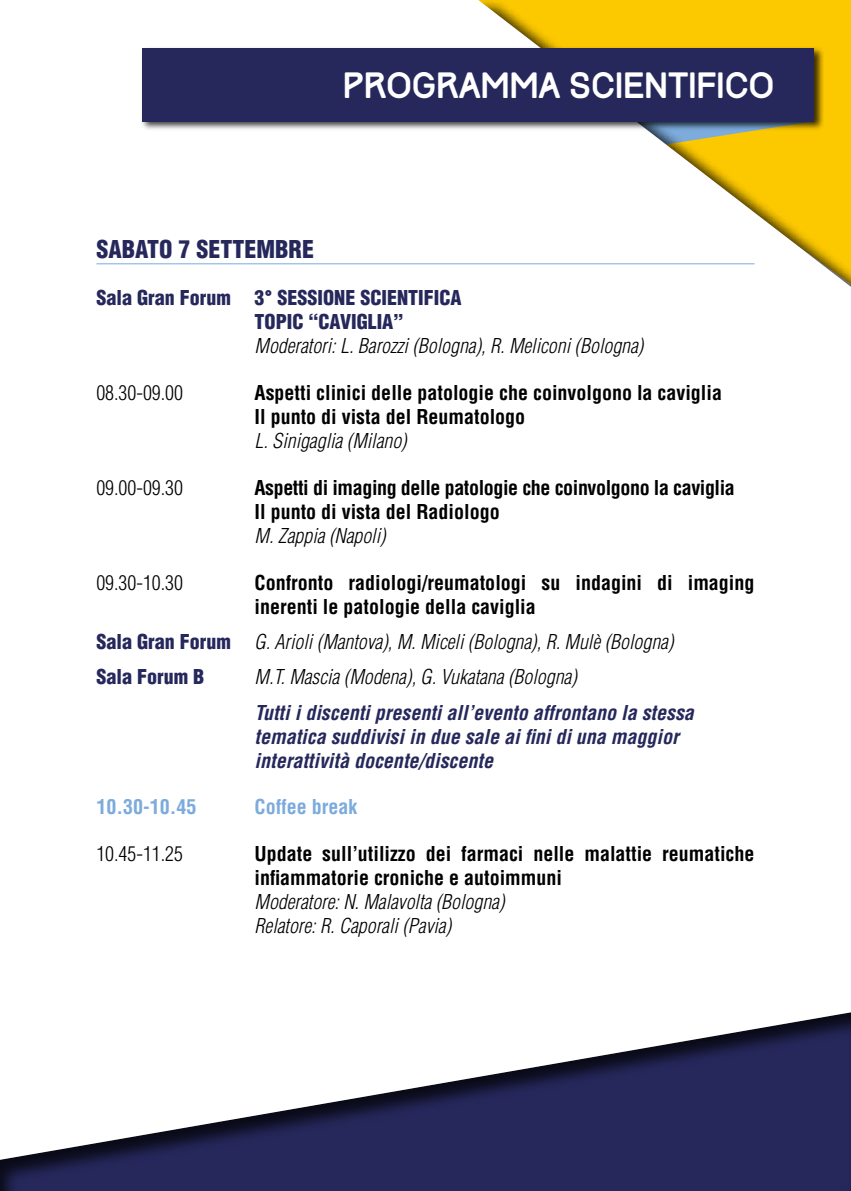
<style>
.page{position:relative;width:851px;height:1191px;background:#fff}
.page>*{position:absolute;margin:0;border:0;box-sizing:border-box;transform-origin:0 0}
.t1{font:32px "Track";color:#fff}
.t2{font:900 condensed 24px "Helvetica";color:#26285c}
.t3{font:italic 300 condensed 20px/35.4px "Helvetica";color:#000}
.t4{font:700 condensed 20px/24px "Helvetica";color:#000}
.t5{font:italic 700 condensed 20px/24px "Helvetica";color:#26285c}
.t6{font:700 condensed 20px/24px "Helvetica";letter-spacing:-.02em;color:#000}
.t7{font:900 condensed 20px/24px "Helvetica";color:#26285c}
.t8{font:300 condensed 20px "Helvetica";color:#000}
.t9{font:700 condensed 20px "Helvetica";color:#7cabdc}
.s1{font-weight:900;font-style:normal;color:#26285c}
</style>
<div class="page">
<svg style="left:96px;top:0;width:754px;height:286px"></svg>
<div style="left:140px;top:46px;width:683px;height:86px;background:#000;opacity:.75"></div>
<div style="left:142px;top:48px;width:672px;height:73px;background:#26285c"></div>
<div style="left:0;top:1009px;width:850px;height:182px;background:#000;opacity:.75"></div>
<hr style="left:96px;top:263px;width:658px;height:1px;background:#7cabdc">
<h1 class="t1" style="left:343px;top:65px;width:432px">PROGRAMMA SCIENTIFICO</h1>
<p class="t2" style="left:96px;top:234px;width:219px">SABATO 7 SETTEMBRE</p>
<p class="t7" style="left:254px;top:286px;width:208px;text-indent:-158px">Sala Gran Forum 3° SESSIONE SCIENTIFICA<br>TOPIC “CAVIGLIA”</p>
<p class="t3" style="left:254px;top:328px;width:390px">Moderatori: L. Barozzi (Bologna), R. Meliconi (Bologna)</p>
<p class="t8" style="left:96px;top:381px;width:88px">08.30-09.00</p>
<p class="t4" style="left:254px;top:381px;width:469px">Aspetti clinici delle patologie che coinvolgono la caviglia<br>Il punto di vista del Reumatologo</p>
<p class="t3" style="left:254px;top:423px;width:154px">L. Sinigaglia (Milano)</p>
<p class="t8" style="left:96px;top:476px;width:88px">09.00-09.30</p>
<p class="t6" style="left:254px;top:475px;width:482px">Aspetti di imaging delle patologie che coinvolgono la caviglia<br>Il punto di vista del Radiologo</p>
<p class="t3" style="left:254px;top:518px;width:133px">M. Zappia (Napoli)</p>
<p class="t8" style="left:96px;top:570px;width:88px">09.30-10.30</p>
<p class="t4" style="left:254px;top:570px;width:501px">Confronto radiologi/reumatologi su indagini di imaging inerenti le patologie della caviglia</p>
<p class="t3" style="left:96px;top:624px;width:578px"><span class="s1">Sala Gran Forum</span> G. Arioli (Mantova), M. Miceli (Bologna), R. Mulè (Bologna)<br><span class="s1">Sala Forum B</span></p>
<p class="t3" style="left:254px;top:659px;width:324px">M.T. Mascia (Modena), G. Vukatana (Bologna)</p>
<p class="t5" style="left:254px;top:700px;width:441px">Tutti i discenti presenti all’evento affrontano la stessa tematica suddivisi in due sale ai fini di una maggior interattività docente/discente</p>
<p class="t9" style="left:96px;top:795px;width:101px">10.30-10.45</p>
<p class="t9" style="left:254px;top:795px;width:104px">Coffee break</p>
<p class="t8" style="left:96px;top:842px;width:88px">10.45-11.25</p>
<p class="t4" style="left:254px;top:841px;width:501px">Update sull’utilizzo dei farmaci nelle malattie reumatiche infiammatorie croniche e autoimmuni</p>
<p class="t3" style="left:254px;top:889px;width:251px;line-height:24px">Moderatore: N. Malavolta (Bologna)<br>Relatore: R. Caporali (Pavia)</p>
</div>
